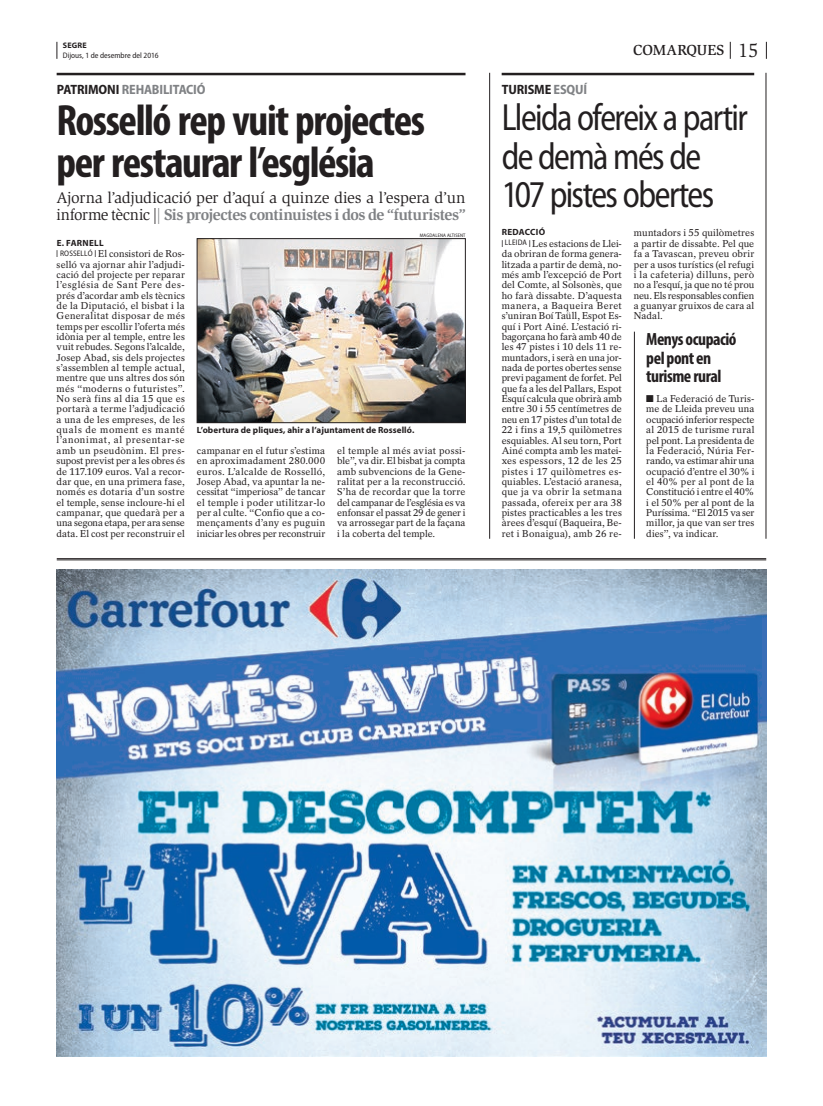
<style>
.page{position:relative;width:823px;height:1106px;background:#fff}
.page>*{position:absolute;margin:0;border:0;box-sizing:border-box;transform-origin:0 0}
.t1{font:700 condensed 44px/42px "Myriad Pro";letter-spacing:-.035em;color:#231f20}
.t2{font:semi-condensed 38px/38.5px "Myriad Pro";letter-spacing:-.045em;color:#231f20;scale:.9 1}
.t3{font:700 condensed 17.7px/18.7px "Myriad Pro";letter-spacing:-.025em;color:#231f20}
.t4{font:16px/17px "Slimbach Std";letter-spacing:-.01em;color:#231f20}
.t5{font:500 15px "Slimbach Std";letter-spacing:.005em;color:#231f20}
.t6{font:700 semi-condensed 13.5px "Myriad Pro";letter-spacing:-.01em;color:#808285}
.t7{font:700 semi-condensed 13.5px "Myriad Pro";letter-spacing:-.01em;color:#231f20}
.t8{font:9.9px/10.3px "Rotation LT Std";color:#231f20;text-align:justify}
.t9{font:700 9px "Myriad Pro";letter-spacing:.01em;color:#231f20}
.t10{font:700 9px "Myriad Pro";letter-spacing:.03em;color:#231f20}
.t11{font:semi-condensed 8px "Myriad Pro";color:#231f20}
.t12{font:700 8px "Myriad Pro";letter-spacing:.02em;color:#231f20}
.t13{font:semi-condensed 5px "Myriad Pro";letter-spacing:.02em;color:#231f20}
.s1{color:#231f20}
.s2{font-weight:700;color:#808285}
.s3{color:#808285}
.s4{font-weight:400;font-size:20px}
</style>
<div class="page">
<svg style="left:57px;top:42px;width:1px;height:17px"></svg>
<svg style="left:729px;top:42px;width:1px;height:17px"></svg>
<svg style="left:765px;top:42px;width:1px;height:17px"></svg>
<hr style="left:57px;top:73px;width:408px;height:2px;background:#231f20">
<img style="left:199px;top:240px;width:264px;height:181px">
<div style="left:197px;top:238px;width:268px;height:185px;border:1px solid #231f20"></div>
<hr style="left:501px;top:73px;width:252px;height:2px;background:#231f20">
<hr style="left:634px;top:332px;width:1px;height:207px;background:#231f20">
<hr style="left:489px;top:73px;width:1px;height:466px;background:#231f20">
<hr style="left:765px;top:73px;width:1px;height:466px;background:#231f20">
<hr style="left:57px;top:558px;width:708px;height:1px;background:#231f20">
<hr style="left:57px;top:559px;width:708px;height:1px;background:#231f20">
<img style="left:57px;top:570px;width:708px;height:486px">
<p class="t12" style="left:63px;top:40px;width:25px">Segre</p>
<p class="t11" style="left:63px;top:51px;width:97px">Dijous, 1 de desembre del 2016</p>
<h3 class="t6" style="left:57px;top:81px;width:150px"><span class="s1">PATRIMONI</span> REHABILITACIÓ</h3>
<h1 class="t1" style="left:57px;top:98px;width:370px">Rosselló rep vuit projectes per restaurar l’església</h1>
<h3 class="t4" style="left:57px;top:190px;width:410px">Ajorna l’adjudicació per d’aquí a quinze dies a l’espera d’un informe tècnic |<span class="s2">| Sis projectes continuistes i dos de “futuristes”</span></h3>
<p class="t10" style="left:57px;top:237px;width:48px">E. Farnell</p>
<p class="t8" style="left:57px;top:249px;width:130px">❘ <sup>Rosselló</sup> ❘ El consistori de Ros&shy;selló va ajornar ahir l’adjudi&shy;cació del projecte per reparar l’església de Sant Pere des&shy;prés d’acordar amb els tècnics de la Diputació, el bisbat i la Generalitat disposar de més temps per escollir l’oferta més idònia per al temple, entre les vuit rebudes. Segons l’alcalde, Josep Abad, sis dels projectes s’assemblen al temple actual, mentre que uns altres dos són més “moderns o futuristes”.<br>No serà fins al dia 15 que es portarà a terme l’adjudicació a una de les empreses, de les quals de moment es manté l’anonimat, al presentar-se amb un pseudònim. El pres&shy;supost previst per a les obres és de 117.109 euros. Val a recor&shy;dar que, en una primera fase, només es dotaria d’un sostre el temple, sense incloure-hi el campanar, que quedarà per a una segona etapa, per ara sense data. El cost per reconstruir el</p>
<p class="t13" style="left:419px;top:233px;width:47px">magdalena Altisent</p>
<p class="t9" style="left:197px;top:424px;width:219px">L’obertura de pliques, ahir a l’ajuntament de Rosselló.</p>
<p class="t8" style="left:197px;top:445px;width:130px">campanar en el futur s’estima en aproximadament 280.000 euros. L’alcalde de Rosselló, Josep Abad, va apuntar la ne&shy;cessitat “imperiosa” de tancar el temple i poder utilitzar-lo per al culte. “Confio que a co&shy;mençaments d’any es puguin iniciar les obres per reconstruir</p>
<p class="t8" style="left:337px;top:445px;width:130px">el temple al més aviat possi&shy;ble”, va dir. El bisbat ja compta amb subvencions de la Gene&shy;ralitat per a la reconstrucció.<br>S’ha de recordar que la torre del campanar de l’església es va enfonsar el passat 29 de gener i va arrossegar part de la façana i la coberta del temple.</p>
<h3 class="t7" style="left:501px;top:81px;width:87px">TURISME <span class="s3">ESQUÍ</span></h3>
<h3 class="t5" style="left:632px;top:41px;width:127px">COMARQUES <span class="s4">15</span></h3>
<h2 class="t2" style="left:501px;top:99px;width:275px">Lleida ofereix a partir de demà més de<br>107 pistes obertes</h2>
<p class="t9" style="left:501px;top:226px;width:45px">redacció</p>
<p class="t8" style="left:501px;top:238px;width:122px">❘ <sup>lleida</sup> ❘ Les estacions de Llei&shy;da obriran de forma genera&shy;litzada a partir de demà, no&shy;més amb l’excepció de Port del Comte, al Solsonès, que ho farà dissabte. D’aquesta manera, a Baqueira Beret s’uniran Boí Taüll, Espot Es&shy;quí i Port Ainé. L’estació ri&shy;bagorçana ho farà amb 40 de les 47 pistes i 10 dels 11 re&shy;muntadors, i serà en una jor&shy;nada de portes obertes sense previ pagament de forfet. Pel que fa a les del Pallars, Espot Esquí calcula que obrirà amb entre 30 i 55 centímetres de neu en 17 pistes d’un total de 22 i fins a 19,5 quilòmetres esquiables. Al seu torn, Port Ainé compta amb les matei&shy;xes espessors, 12 de les 25 pistes i 17 quilòmetres es&shy;quiables. L’estació aranesa, que ja va obrir la setmana passada, ofereix per ara 38 pistes practicables a les tres àrees d’esquí (Baqueira, Be&shy;ret i Bonaigua), amb 26 re-</p>
<p class="t8" style="left:633px;top:228px;width:122px">muntadors i 55 quilòmetres a partir de dissabte. Pel que fa a Tavascan, preveu obrir per a usos turístics (el refugi i la cafeteria) dilluns, però no a l’esquí, ja que no té prou neu. Els responsables confien a guanyar gruixos de cara al Nadal.</p>
<h3 class="t3" style="left:646px;top:329px;width:92px">Menys ocupació pel pont en turisme rural</h3>
<p class="t8" style="left:646px;top:393px;width:110px">■ La Federació de Turis&shy;me de Lleida preveu una ocupació inferior respecte al 2015 de turisme rural pel pont. La presidenta de la Federació, Núria Fer&shy;rando, va estimar ahir una ocupació d’entre el 30% i el 40% per al pont de la Constitució i entre el 40% i el 50% per al pont de la Puríssima. “El 2015 va ser millor, ja que van ser tres dies”, va indicar.</p>
</div>
